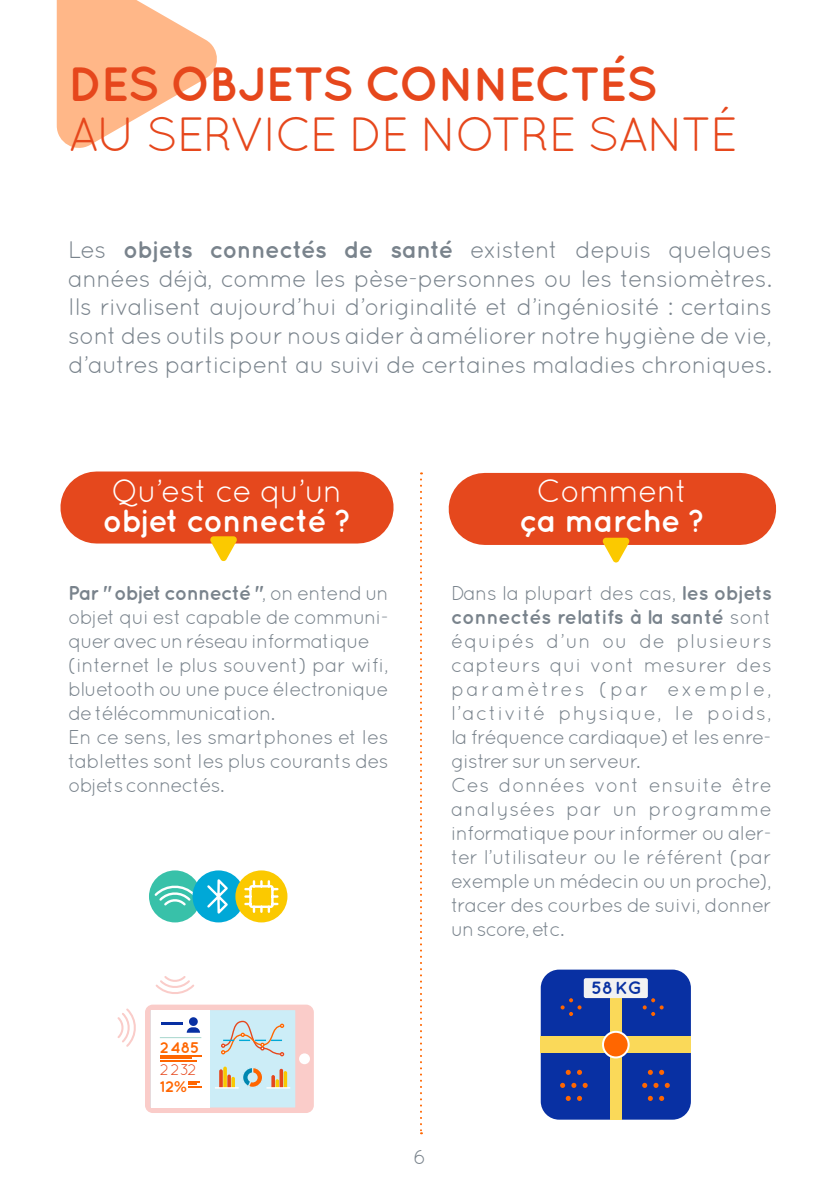
<style>
.page{position:relative;width:840px;height:1191px;background:#fff}
.page>*{position:absolute;margin:0;border:0;box-sizing:border-box;transform-origin:0 0}
.t1{font:48px "Quicksand";letter-spacing:-.045em;color:#e6471c}
.t2{font:700 48px "Quicksand";letter-spacing:-.04em;color:#e6471c}
.t3{font:700 32px "Quicksand";letter-spacing:-.03em;color:#fff}
.t4{font:32px "Quicksand";letter-spacing:-.03em;color:#fff}
.t5{font:24px/28.8px "Quicksand";letter-spacing:-.025em;color:#79838c;text-align:justify}
.t6{font:20px/24px "Quicksand";letter-spacing:-.035em;color:#79838c}
.t7{font:700 17.6px "Quicksand";color:#0831a2}
.t8{font:700 15.4px "Quicksand";color:#f60}
.t9{font:15.4px "Quicksand";color:#e6471c}
.s1{font-weight:700}
</style>
<div class="page">
<svg style="left:57px;top:0;width:160px;height:148px"></svg>
<div style="left:96px;top:471px;width:261px;height:72px;background:#e5481d"></div>
<svg style="left:209px;top:536px;width:28px;height:25px"></svg>
<div style="left:149px;top:870px;width:52px;height:52px;background:#38c1a9;border-radius:50%"></div>
<svg style="left:154px;top:885px;width:38px;height:21px"></svg>
<div style="left:192px;top:870px;width:52px;height:52px;background:#00a8d7;border-radius:50%"></div>
<svg style="left:205px;top:874px;width:23px;height:40px"></svg>
<div style="left:235px;top:870px;width:52px;height:52px;background:#fbc900;border-radius:50%"></div>
<svg style="left:244px;top:880px;width:35px;height:33px"></svg>
<div style="left:145px;top:1004px;width:168px;height:109px;background:#faccc9;border-radius:8px"></div>
<div style="left:150px;top:1010px;width:145px;height:97px;background:#ccedf7"></div>
<svg style="left:242px;top:1067px;width:20px;height:20px"></svg>
<div style="left:242px;top:1066px;width:21px;height:22px;border:1px solid #ccedf7;border-radius:50%"></div>
<svg style="left:215px;top:1066px;width:23px;height:22px"></svg>
<svg style="left:246px;top:1066px;width:44px;height:22px"></svg>
<div style="left:247px;top:1072px;width:10px;height:10px;background:#ccedf7;border-radius:50%"></div>
<div style="left:150px;top:1010px;width:59px;height:97px;background:#fff"></div>
<hr style="left:160px;top:1037px;width:41px;height:1px;background:#a6d6cc">
<hr style="left:160px;top:1055px;width:42px;height:1px;background:#f60">
<hr style="left:160px;top:1057px;width:31px;height:2px;background:#f60">
<hr style="left:160px;top:1060px;width:37px;height:1px;background:#f60">
<svg style="left:188px;top:1081px;width:14px;height:6px"></svg>
<svg style="left:221px;top:1020px;width:63px;height:36px"></svg>
<div style="left:299px;top:1053px;width:11px;height:11px;background:#fff;border-radius:50%"></div>
<svg style="left:117px;top:976px;width:83px;height:72px"></svg>
<svg style="left:420px;top:472px;width:2px;height:662px"></svg>
<div style="left:484px;top:473px;width:255px;height:72px;background:#e5481d"></div>
<svg style="left:602px;top:538px;width:27px;height:25px"></svg>
<div style="left:540px;top:969px;width:150px;height:150px;background:#0830a3;border-radius:18px"></div>
<div style="left:540px;top:1036px;width:150px;height:17px;background:#fad959"></div>
<div style="left:609px;top:993px;width:12px;height:126px;background:#fad959"></div>
<svg style="left:601px;top:1030px;width:28px;height:28px"></svg>
<div style="left:583px;top:978px;width:64px;height:20px;background:#f2f2f2;border-radius:2px"></div>
<svg style="left:642px;top:1082px;width:5px;height:6px"></svg>
<svg style="left:647px;top:1069px;width:5px;height:6px"></svg>
<svg style="left:653px;top:1082px;width:5px;height:6px"></svg>
<svg style="left:642px;top:998px;width:21px;height:18px"></svg>
<svg style="left:647px;top:1095px;width:5px;height:6px"></svg>
<svg style="left:659px;top:1095px;width:4px;height:6px"></svg>
<svg style="left:659px;top:1069px;width:4px;height:6px"></svg>
<svg style="left:664px;top:1082px;width:5px;height:6px"></svg>
<svg style="left:560px;top:1082px;width:5px;height:6px"></svg>
<svg style="left:565px;top:1069px;width:5px;height:6px"></svg>
<svg style="left:571px;top:1082px;width:5px;height:6px"></svg>
<svg style="left:560px;top:998px;width:21px;height:18px"></svg>
<svg style="left:565px;top:1095px;width:5px;height:6px"></svg>
<svg style="left:577px;top:1095px;width:4px;height:6px"></svg>
<svg style="left:577px;top:1069px;width:4px;height:6px"></svg>
<svg style="left:582px;top:1082px;width:5px;height:6px"></svg>
<h1 class="t2" style="left:68px;top:55px;width:590px">DES OBJETS CONNECTÉS</h1>
<h1 class="t1" style="left:68px;top:107px;width:671px">AU SERVICE DE NOTRE SANTÉ</h1>
<p class="t5" style="left:68px;top:235px;width:705px">Les <span class="s1">objets connectés de santé</span> existent depuis quelques années déjà, comme les pèse-personnes ou les tensiomètres.<br>Ils rivalisent aujourd’hui d’originalité et d’ingéniosité : certains sont des outils pour nous aider à améliorer notre hygiène de vie, d’autres participent au suivi de certaines maladies chroniques.</p>
<h2 class="t4" style="left:111px;top:472px;width:232px">Qu’est ce qu’un</h2>
<h2 class="t3" style="left:102px;top:501px;width:251px">objet connecté ?</h2>
<h2 class="t4" style="left:536px;top:472px;width:153px">Comment</h2>
<h2 class="t3" style="left:519px;top:501px;width:187px">ça marche ?</h2>
<p class="t6" style="left:68px;top:581px;width:322px"><span class="s1">Par " objet connecté "</span>, on entend un objet qui est capable de communi&shy;quer avec un réseau informatique (internet le plus souvent) par wifi, bluetooth ou une puce électronique de télécommunication.<br>En ce sens, les smartphones et les tablettes sont les plus courants des objets connectés.</p>
<p class="t6" style="left:451px;top:581px;width:322px">Dans la plupart des cas, <span class="s1">les objets connectés relatifs à la santé</span> sont équipés d’un ou de plusieurs capteurs qui vont mesurer des paramètres (par exemple, l’activité physique, le poids, la fréquence cardiaque) et les enre&shy;gistrer sur un serveur.<br>Ces données vont ensuite être analysées par un programme informatique pour informer ou aler&shy;ter l’utilisateur ou le référent (par exemple un médecin ou un proche), tracer des courbes de suivi, donner un score, etc.</p>
<p class="t8" style="left:160px;top:1038px;width:41px">2485</p>
<p class="t9" style="left:160px;top:1061px;width:38px">2232</p>
<p class="t8" style="left:160px;top:1077px;width:28px">12%</p>
<p class="t6" style="left:413px;top:1144px;width:14px">6</p>
<p class="t7" style="left:591px;top:977px;width:52px">58KG</p>
</div>
